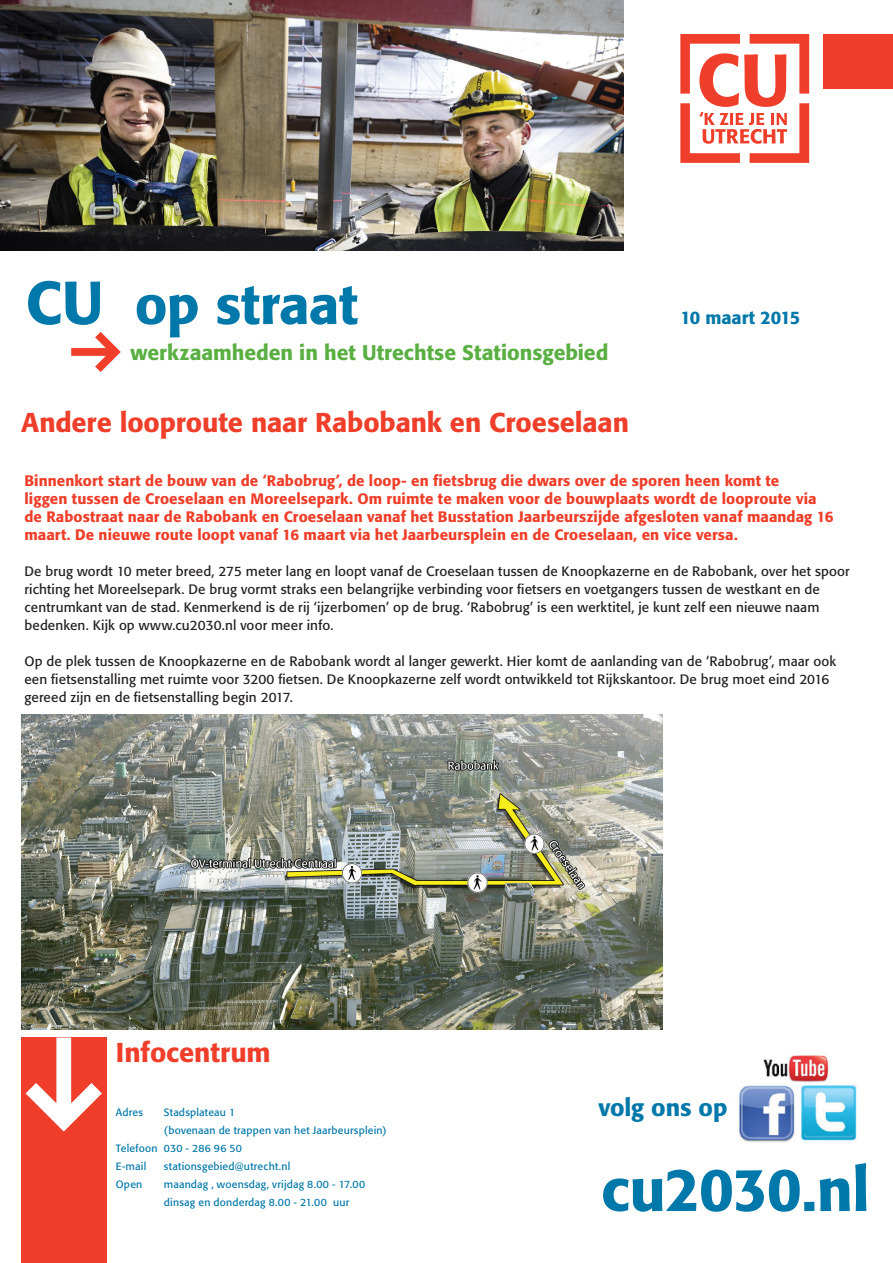
<style>
.page{position:relative;width:893px;height:1263px;background:#fff}
.page>*{position:absolute;margin:0;border:0;box-sizing:border-box;transform-origin:0 0}
.t1{font:500 60px "Formata BQ";letter-spacing:-.015em;color:#0078a9}
.t2{font:500 54px "Formata BQ";letter-spacing:-.005em;color:#0078a9}
.Intro{font:500 27px "Formata BQ";letter-spacing:-.005em;color:#ef3e29}
.Kop1{font:500 27px "Formata BQ";color:#ef3e29}
.t3{font:500 24px "Formata BQ";letter-spacing:-.005em;color:#0078a9}
.t4{font:500 21px "Formata BQ";color:#59af41}
.t5{font:500 18px "Formata BQ";letter-spacing:-.01em;color:#0078a9}
.Platte_Tekst{font:500 15px/18px "Formata BQ";letter-spacing:.005em;color:#ef3e29}
.Platte_Tekst-2{font:13.5px/18px "Formata BQ";letter-spacing:.01em;color:#231f20}
.Platte_Tekst_kleiner{font:10.5px/18px "Formata BQ";letter-spacing:.02em;color:#0078a9}
.s1{font-size:60px}
</style>
<div class="page">
<svg style="left:680px;top:34px;width:129px;height:129px"></svg>
<img style="left:0;top:0;width:624px;height:251px">
<div style="left:823px;top:34px;width:70px;height:55px;background:#ef3e29"></div>
<div style="left:21px;top:1037px;width:85px;height:226px;background:#ef3e29"></div>
<svg style="left:26px;top:1037px;width:76px;height:94px"></svg>
<svg style="left:71px;top:332px;width:50px;height:40px"></svg>
<img style="left:739px;top:1055px;width:118px;height:88px">
<img style="left:21px;top:714px;width:641px;height:315px">
<p class="t2" style="left:26px;top:272px;width:334px"><span class="s1">CU</span> op straat</p>
<p class="t4" style="left:130px;top:340px;width:480px">werkzaamheden in het Utrechtse Stationsgebied</p>
<p class="Intro" style="left:21px;top:406px;width:609px">Andere looproute naar Rabobank en Croeselaan</p>
<p class="t5" style="left:680px;top:307px;width:121px">10 maart 2015</p>
<p class="Platte_Tekst" style="left:24px;top:472px;width:756px">Binnenkort start de bouw van de ‘Rabobrug’, de loop- en fietsbrug die dwars over de sporen heen komt te</p>
<p class="Platte_Tekst" style="left:24px;top:490px;width:810px">liggen tussen de Croeselaan en Moreelsepark. Om ruimte te maken voor de bouwplaats wordt de looproute via de Rabostraat naar de Rabobank en Croeselaan vanaf het Busstation Jaarbeurszijde afgesloten vanaf maandag 16 maart. De nieuwe route loopt vanaf 16 maart via het Jaarbeursplein en de Croeselaan, en vice versa.</p>
<p class="Platte_Tekst-2" style="left:24px;top:562px;width:827px">De brug wordt 10 meter breed, 275 meter lang en loopt vanaf de Croeselaan tussen de Knoopkazerne en de Rabobank, over het spoor richting het Moreelsepark. De brug vormt straks een belangrijke verbinding voor fietsers en voetgangers tussen de westkant en de centrumkant van de stad. Kenmerkend is de rij ‘ijzerbomen’ op de brug. ‘Rabobrug’ is een werktitel, je kunt zelf een nieuwe naam bedenken. Kijk op www.cu2030.nl voor meer info.</p>
<p class="Platte_Tekst-2" style="left:24px;top:652px;width:813px">Op de plek tussen de Knoopkazerne en de Rabobank wordt al langer gewerkt. Hier komt de aanlanding van de ‘Rabobrug’, maar ook een fietsenstalling met ruimte voor 3200 fietsen. De Knoopkazerne zelf wordt ontwikkeld tot Rijkskantoor. De brug moet eind 2016 gereed zijn en de fietsenstalling begin 2017.</p>
<p class="Kop1" style="left:116px;top:1036px;width:156px">Infocentrum</p>
<p class="Platte_Tekst_kleiner" style="left:116px;top:1103px;width:29px">Adres</p>
<p class="Platte_Tekst_kleiner" style="left:164px;top:1103px;width:73px">Stadsplateau 1</p>
<p class="t3" style="left:598px;top:1093px;width:131px">volg ons op</p>
<p class="Platte_Tekst_kleiner" style="left:164px;top:1121px;width:224px">(bovenaan de trappen van het Jaarbeursplein)</p>
<p class="Platte_Tekst_kleiner" style="left:116px;top:1139px;width:128px">Telefoon 030 - 286 96 50</p>
<p class="Platte_Tekst_kleiner" style="left:116px;top:1157px;width:32px">E-mail</p>
<p class="Platte_Tekst_kleiner" style="left:164px;top:1157px;width:128px">stationsgebied@utrecht.nl</p>
<p class="Platte_Tekst_kleiner" style="left:116px;top:1175px;width:28px">Open</p>
<p class="Platte_Tekst_kleiner" style="left:164px;top:1175px;width:203px">maandag , woensdag, vrijdag 8.00 - 17.00 dinsag en donderdag 8.00 - 21.00 uur</p>
<p class="t1" style="left:601px;top:1153px;width:270px">cu2030.nl</p>
</div>
